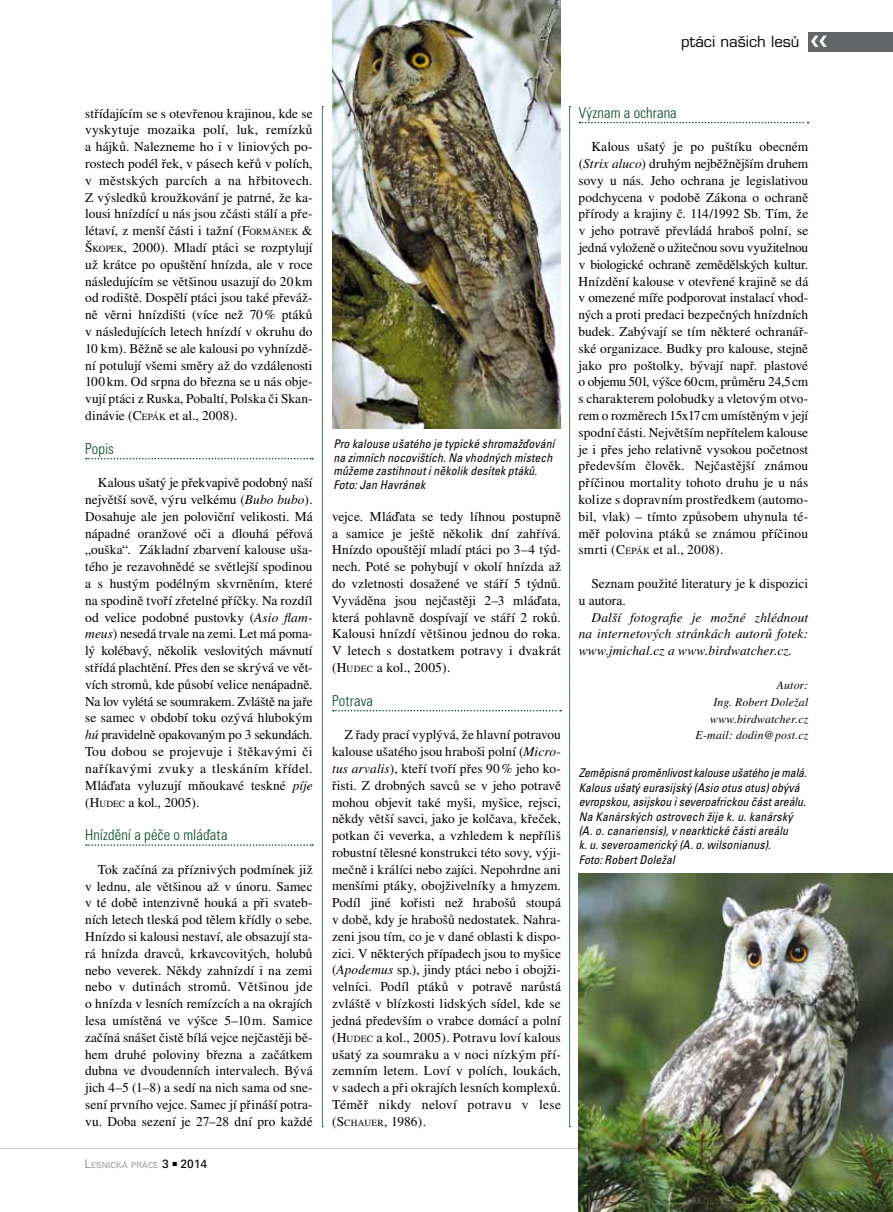
<style>
.page{position:relative;width:893px;height:1212px;background:#fff}
.page>*{position:absolute;margin:0;border:0;box-sizing:border-box;transform-origin:0 0}
.t1{font:300 condensed 15px "Univers CE";letter-spacing:.01em;color:#004625}
.t2{font:15px "Eurostile CE";color:#000}
.t3{font:13.5px/16.8px "Nimbus Rom No 9 LCE";letter-spacing:.01em;color:#000;text-align:justify}
.t4{font:italic 13.5px/16.8px "Nimbus Rom No 9 LCE";letter-spacing:.01em;color:#000;text-align:justify}
.t5{font:italic condensed 12px/14.4px "Univers CE";letter-spacing:.01em;color:#000}
.t6{font:italic 12px/16.8px "Nimbus Rom No 9 LCE";letter-spacing:.01em;color:#000;text-align:right}
.t7{font:8.4px "Univers CE";color:#9c9e9f}
.s1{font-style:inherit}
.s2{font-size:9.45px}
.s3{font-style:italic}
.s4{font-size:12px}
.s5{font-size:12px;color:#000}
</style>
<div class="page">
<hr style="left:0;top:1148px;width:893px;height:1px;background:#c6c7c8">
<div style="left:808px;top:32px;width:85px;height:20px;background:#646567"></div>
<svg style="left:322px;top:106px;width:1px;height:1021px"></svg>
<svg style="left:569px;top:106px;width:2px;height:1021px"></svg>
<svg style="left:333px;top:710px;width:228px;height:1px"></svg>
<img style="left:332px;top:0;width:229px;height:429px">
<svg style="left:579px;top:122px;width:229px;height:1px"></svg>
<svg style="left:86px;top:458px;width:227px;height:1px"></svg>
<svg style="left:86px;top:844px;width:227px;height:2px"></svg>
<img style="left:579px;top:873px;width:314px;height:339px">
<p class="t2" style="left:681px;top:33px;width:120px">ptáci našich lesů</p>
<p class="t3" style="left:85px;top:105px;width:229px">střídajícím se s otevřenou krajinou, kde se vyskytuje mozaika polí, luk, remízků a hájků. Nalezneme ho i v liniových po&shy;rostech podél řek, v pásech keřů v polích, v městských parcích a na hřbitovech.<br>Z výsledků kroužkování je patrné, že ka&shy;lousi hnízdící u nás jsou zčásti stálí a pře&shy;létaví, z menší části i tažní (<span class="s1">F</span><span class="s2">ORMÁNEK</span> <span class="s1">&amp; Š</span><span class="s2">KOPEK</span>, 2000). Mladí ptáci se rozptylují už krátce po opuštění hnízda, ale v roce následujícím se většinou usazují do 20km od rodiště. Dospělí ptáci jsou také převáž&shy;ně věrni hnízdišti (více než 70% ptáků v následujících letech hnízdí v okruhu do 10 km). Běžně se ale kalousi po vyhnízdě&shy;ní potulují všemi směry až do vzdálenosti 100km. Od srpna do března se u nás obje&shy;vují ptáci z Ruska, Pobaltí, Polska či Skan&shy;dinávie (<span class="s1">C</span><span class="s2">EPÁK</span> et al., 2008).</p>
<p class="t1" style="left:85px;top:440px;width:30px">Popis</p>
<p class="t3" style="left:85px;top:474px;width:229px;text-indent:13px">Kalous ušatý je překvapivě podobný naší největší sově, výru velkému (<span class="s3">Bubo bubo</span>).<br>Dosahuje ale jen poloviční velikosti. Má nápadné oranžové oči a dlouhá péřová „ouška“. Základní zbarvení kalouse uša&shy;tého je rezavohnědé se světlejší spodinou a s hustým podélným skvrněním, které na spodině tvoří zřetelné příčky. Na rozdíl od velice podobné pustovky (<span class="s3">Asio flam&shy;meus</span>) nesedá trvale na zemi. Let má poma&shy;lý kolébavý, několik veslovitých mávnutí střídá plachtění. Přes den se skrývá ve vět&shy;vích stromů, kde působí velice nenápadně.<br>Na lov vylétá se soumrakem. Zvláště na jaře se samec v období toku ozývá hlubokým <span class="s3">hú</span> pravidelně opakovaným po 3 sekundách.<br>Tou dobou se projevuje i štěkavými či naříkavými zvuky a tleskáním křídel.<br>Mláďata vyluzují mňoukavé teskné <span class="s3">píje </span>(<span class="s1">H</span><span class="s2">UDEC</span> a kol., 2005).</p>
<p class="t1" style="left:85px;top:826px;width:144px">Hnízdění a péče o mláďata</p>
<p class="t3" style="left:85px;top:861px;width:229px;text-indent:13px">Tok začíná za příznivých podmínek již v lednu, ale většinou až v únoru. Samec v té době intenzivně houká a při svateb&shy;ních letech tleská pod tělem křídly o sebe.<br>Hnízdo si kalousi nestaví, ale obsazují sta&shy;rá hnízda dravců, krkavcovitých, holubů nebo veverek. Někdy zahnízdí i na zemi nebo v dutinách stromů. Většinou jde o hnízda v lesních remízcích a na okrajích lesa umístěná ve výšce 5–10m. Samice začíná snášet čistě bílá vejce nejčastěji bě&shy;hem druhé poloviny března a začátkem dubna ve dvoudenních intervalech. Bývá jich 4–5 (1–8) a sedí na nich sama od sne&shy;sení prvního vejce. Samec jí přináší potra&shy;vu. Doba sezení je 27–28 dní pro každé</p>
<p class="t7" style="left:84px;top:1160px;width:124px"><span class="s4">L</span>ESNICKÁ PRÁCE <span class="s5">3</span> <sup>■</sup> <span class="s5">2014</span></p>
<p class="t5" style="left:333px;top:438px;width:222px;line-height:13.5px">Pro kalouse ušatého je typické shromažďování na zimních nocovištích. Na vhodných místech můžeme zastihnout i několik desítek ptáků.<br>Foto: Jan Havránek</p>
<p class="t3" style="left:332px;top:508px;width:230px">vejce. Mláďata se tedy líhnou postupně a samice je ještě několik dní zahřívá.<br>Hnízdo opouštějí mladí ptáci po 3–4 týd&shy;nech. Poté se pohybují v okolí hnízda až do vzletnosti dosažené ve stáří 5 týdnů.<br>Vyváděna jsou nejčastěji 2–3 mláďata, která pohlavně dospívají ve stáří 2 roků.<br>Kalousi hnízdí většinou jednou do roka.<br>V letech s dostatkem potravy i dvakrát (<span class="s1">H</span><span class="s2">UDEC</span> a kol., 2005).</p>
<p class="t1" style="left:332px;top:692px;width:43px">Potrava</p>
<p class="t3" style="left:332px;top:726px;width:230px;text-indent:13px">Z řady prací vyplývá, že hlavní potravou kalouse ušatého jsou hraboši polní (<span class="s3">Micro&shy;tus arvalis</span>), kteří tvoří přes 90% jeho ko&shy;řisti. Z drobných savců se v jeho potravě mohou objevit také myši, myšice, rejsci, někdy větší savci, jako je kolčava, křeček, potkan či veverka, a vzhledem k nepříliš robustní tělesné konstrukci této sovy, výji&shy;mečně i králíci nebo zajíci. Nepohrdne ani menšími ptáky, obojživelníky a hmyzem.<br>Podíl jiné kořisti než hrabošů stoupá v době, kdy je hrabošů nedostatek. Nahra&shy;zeni jsou tím, co je v dané oblasti k dispo&shy;zici. V některých případech jsou to myšice (<span class="s3">Apodemus</span> sp.), jindy ptáci nebo i obojži&shy;velníci. Podíl ptáků v potravě narůstá zvláště v blízkosti lidských sídel, kde se jedná především o vrabce domácí a polní (<span class="s1">H</span><span class="s2">UDEC</span> a kol., 2005). Potravu loví kalous ušatý za soumraku a v noci nízkým pří&shy;zemním letem. Loví v polích, loukách, v sadech a při okrajích lesních komplexů.<br>Téměř nikdy neloví potravu v lese (<span class="s1">S</span><span class="s2">CHAUER</span>, 1986).</p>
<p class="t1" style="left:579px;top:104px;width:100px">Význam a ochrana</p>
<p class="t3" style="left:578px;top:138px;width:231px;text-indent:13px">Kalous ušatý je po puštíku obecném (<span class="s3">Strix aluco</span>) druhým nejběžnějším druhem sovy u nás. Jeho ochrana je legislativou podchycena v podobě Zákona o ochraně přírody a krajiny č. 114/1992 Sb. Tím, že v jeho potravě převládá hraboš polní, se jedná vyloženě o užitečnou sovu využitelnou v biologické ochraně zemědělských kultur.<br>Hnízdění kalouse v otevřené krajině se dá v omezené míře podporovat instalací vhod&shy;ných a proti predaci bezpečných hnízdních budek. Zabývají se tím některé ochranář&shy;ské organizace. Budky pro kalouse, stejně jako pro poštolky, bývají např. plastové o objemu 50l, výšce 60cm, průměru 24,5cm s charakterem polobudky a vletovým otvo&shy;rem o rozměrech 15x17cm umístěným v její spodní části. Největším nepřítelem kalouse je i přes jeho relativně vysokou početnost především člověk. Nejčastější známou příčinou mortality tohoto druhu je u nás kolize s dopravním prostředkem (automo&shy;bil, vlak) – tímto způsobem uhynula té&shy;měř polovina ptáků se známou příčinou smrti (<span class="s1">C</span><span class="s2">EPÁK</span> et al., 2008).</p>
<p class="t3" style="left:579px;top:575px;width:231px;text-indent:13px">Seznam použité literatury je k dispozici u autora.</p>
<p class="t4" style="left:579px;top:609px;width:231px;text-indent:13px">Další fotografie je možné zhlédnout na internetových stránkách autorů fotek: www.jmichal.cz a www.birdwatcher.cz.</p>
<p class="t6" style="left:696px;top:676px;width:114px">Autor:<br>Ing. Robert Doležal www.birdwatcher.cz<br>E-mail: dodin@post.cz</p>
<p class="t5" style="left:579px;top:766px;width:229px">Zeměpisná proměnlivost kalouse ušatého je malá.<br>Kalous ušatý eurasijský (Asio otus otus) obývá evropskou, asijskou i severoafrickou část areálu.<br>Na Kanárských ostrovech žije k. u. kanárský (A. o. canariensis), v nearktické části areálu<br>k. u. severoamerický (A. o. wilsonianus).<br>Foto: Robert Doležal</p>
</div>
